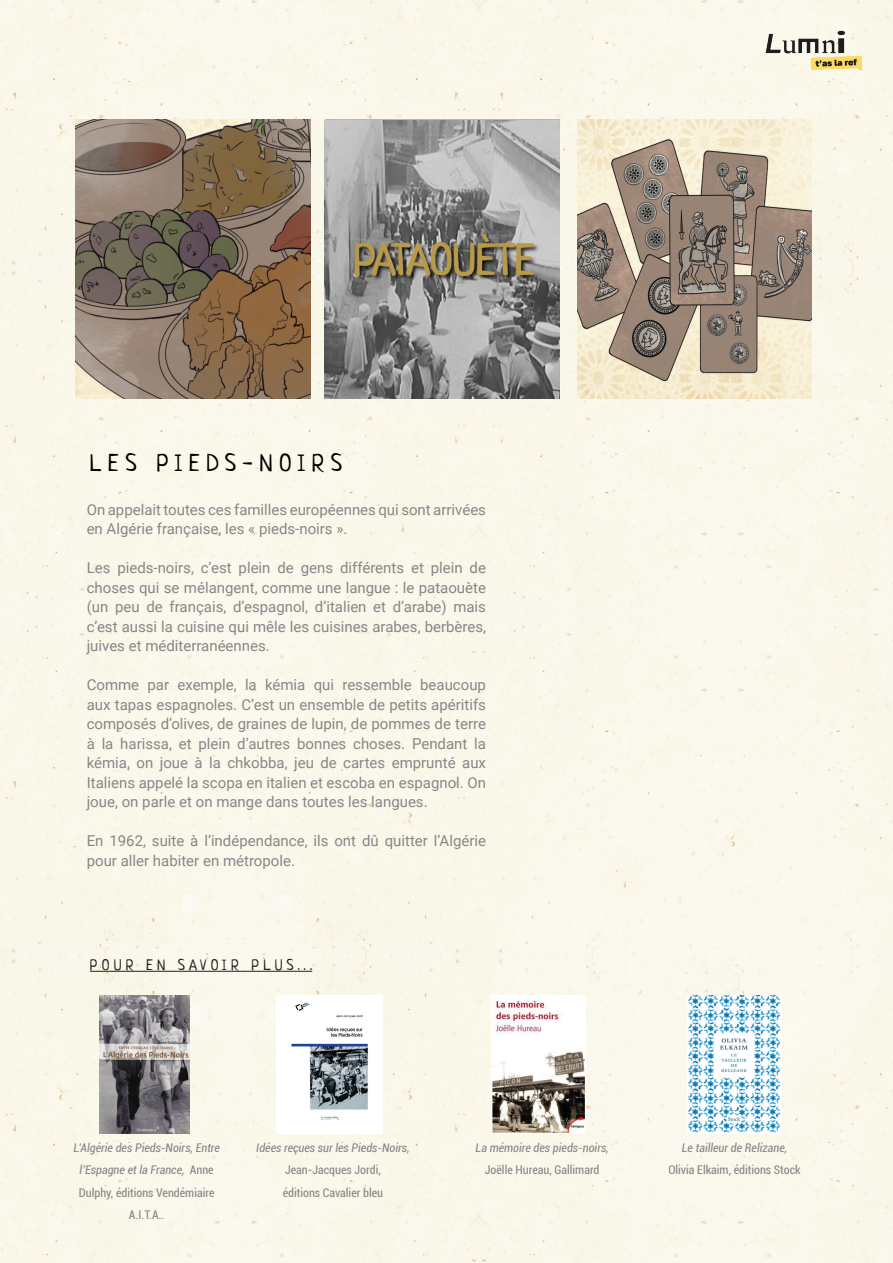
<style>
.page{position:relative;width:893px;height:1263px;background:#fbf8eb}
.page>*{position:absolute;margin:0;border:0;box-sizing:border-box;transform-origin:0 0}
.t1{font:24px "Neucha";letter-spacing:.28em;color:#000}
.t2{font:15px/19.5px "Roboto";color:#868687}
.t3{font:15px "Neucha";letter-spacing:.28em;color:#231f20}
.t4{font:italic condensed 12px/22.5px "Roboto";color:#868687;text-align:center}
.t5{font:condensed 12px/22.5px "Roboto";color:#868687}
.s1{font-style:normal}
</style>
<div class="page">
<img style="left:746px;top:12px;width:136px;height:77px">
<hr style="left:90px;top:971px;width:222px;height:1px;background:#231f20">
<img style="left:578px;top:119px;width:234px;height:280px">
<img style="left:325px;top:120px;width:234px;height:279px">
<img style="left:76px;top:119px;width:234px;height:280px">
<img style="left:100px;top:995px;width:90px;height:138px">
<img style="left:492px;top:995px;width:94px;height:138px">
<img style="left:276px;top:995px;width:106px;height:138px">
<img style="left:688px;top:995px;width:94px;height:138px">
<h1 class="t1" style="left:90px;top:448px;width:253px">LES PIEDS-NOIRS</h1>
<p class="t2" style="left:87px;top:499px;width:401px">On appelait toutes ces familles européennes qui sont arrivées en Algérie française, les « pieds-noirs ».</p>
<p class="t2" style="left:87px;top:558px;width:401px;text-align:justify">Les pieds-noirs, c’est plein de gens différents et plein de choses qui se mélangent, comme une langue : le pataouète (un peu de français, d’espagnol, d’italien et d’arabe) mais c’est aussi la cuisine qui mêle les cuisines arabes, berbères, juives et méditerranéennes.</p>
<p class="t2" style="left:87px;top:675px;width:401px;text-align:justify">Comme par exemple, la kémia qui ressemble beaucoup aux tapas espagnoles. C’est un ensemble de petits apéritifs composés d’olives, de graines de lupin, de pommes de terre à la harissa, et plein d’autres bonnes choses. Pendant la kémia, on joue à la chkobba, jeu de cartes emprunté aux Italiens appelé la scopa en italien et escoba en espagnol. On joue, on parle et on mange dans toutes les langues.</p>
<p class="t2" style="left:87px;top:831px;width:401px">En 1962, suite à l’indépendance, ils ont dû quitter l’Algérie pour aller habiter en métropole.</p>
<p class="t3" style="left:90px;top:956px;width:224px">POUR EN SAVOIR PLUS...</p>
<p class="t4" style="left:73px;top:1136px;width:148px">L’Algérie des Pieds-Noirs, Entre l’Espagne et la France, <span class="s1">Anne<br>Dulphy, éditions Vendémiaire<br>A.I.T.A..</span></p>
<p class="t4" style="left:256px;top:1136px;width:155px">Idées reçues sur les Pieds-Noirs,</p>
<p class="t5" style="left:283px;top:1158px;width:102px">Jean-Jacques Jordi, éditions Cavalier bleu</p>
<p class="t4" style="left:476px;top:1136px;width:135px">La mémoire des pieds-noirs,</p>
<p class="t5" style="left:485px;top:1158px;width:116px">Joëlle Hureau, Gallimard</p>
<p class="t4" style="left:682px;top:1136px;width:107px">Le tailleur de Relizane,</p>
<p class="t5" style="left:668px;top:1158px;width:134px">Olivia Elkaim, éditions Stock</p>
</div>
